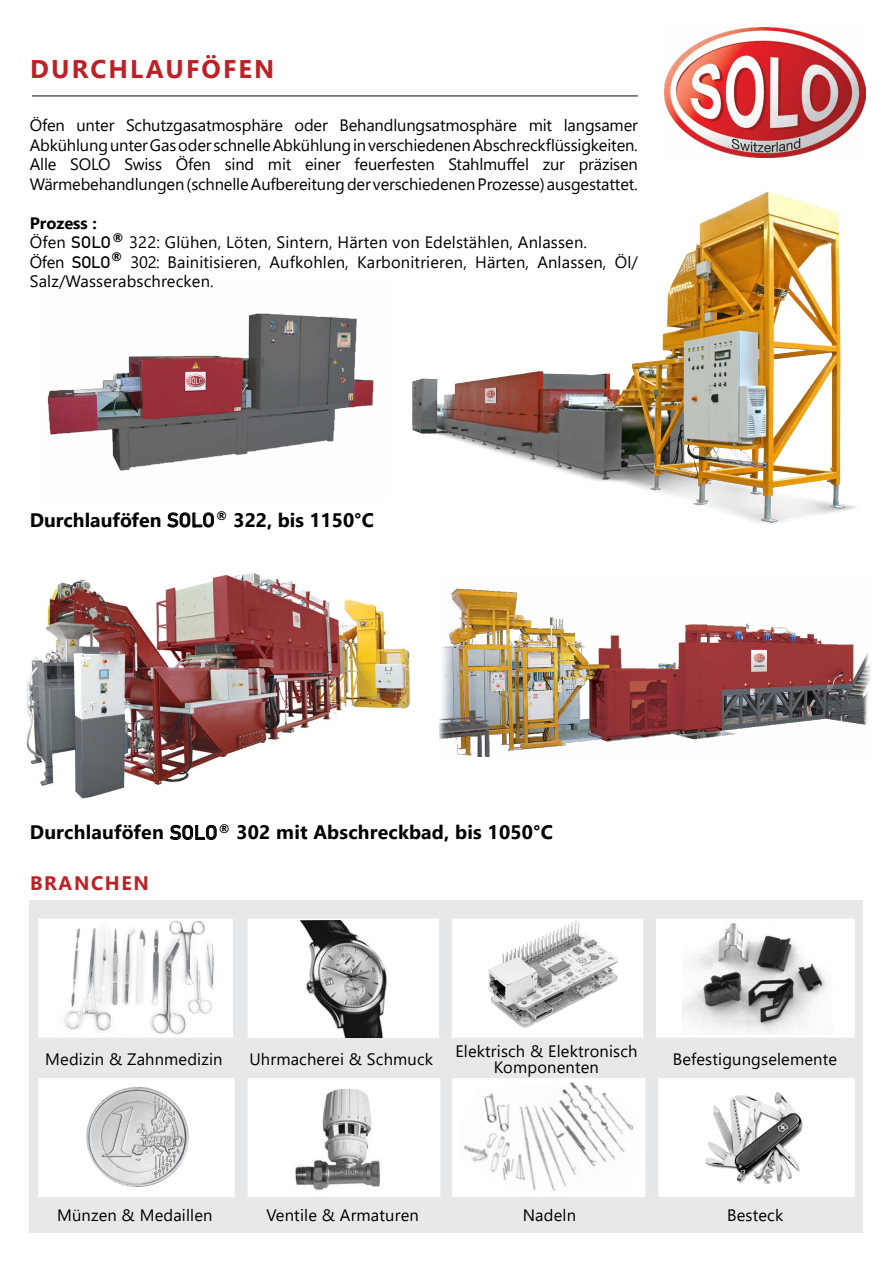
<style>
.page{position:relative;width:893px;height:1263px;background:#fff}
.page>*{position:absolute;margin:0;border:0;box-sizing:border-box;transform-origin:0 0}
.t1{font:700 25.5px "Segoe UI";letter-spacing:.085em;color:#bc2126}
.t2{font:700 19.5px "Segoe UI";letter-spacing:.01em;color:#000}
.t3{font:700 19.5px "Segoe UI";letter-spacing:.085em;color:#bc2126}
.t4{font:16.5px/19.5px "Segoe UI";letter-spacing:.01em;color:#000;text-align:justify}
.s1{font-weight:700}
.s2{font-family:"Bahnschrift"}
.s3{font-family:"Bahnschrift";font-weight:400}
</style>
<div class="page">
<hr style="left:32px;top:95px;width:606px;height:2px;background:#605f5c">
<img style="left:664px;top:28px;width:201px;height:129px">
<img style="left:412px;top:191px;width:444px;height:332px">
<img style="left:47px;top:313px;width:327px;height:158px">
<img style="left:26px;top:517px;width:389px;height:282px">
<img style="left:439px;top:588px;width:432px;height:168px">
<div style="left:30px;top:900px;width:833px;height:333px;background:#e8e8e9"></div>
<div style="left:38px;top:919px;width:817px;height:118px;background:#fff"></div>
<div style="left:237px;top:918px;width:11px;height:119px;background:#e6e7e8"></div>
<div style="left:441px;top:918px;width:11px;height:119px;background:#e6e7e8"></div>
<div style="left:645px;top:918px;width:11px;height:119px;background:#e6e7e8"></div>
<div style="left:38px;top:1078px;width:817px;height:119px;background:#fff"></div>
<div style="left:237px;top:1078px;width:11px;height:119px;background:#e6e7e8"></div>
<div style="left:441px;top:1078px;width:11px;height:119px;background:#e6e7e8"></div>
<div style="left:645px;top:1078px;width:11px;height:119px;background:#e6e7e8"></div>
<img style="left:82px;top:1083px;width:111px;height:108px">
<img style="left:482px;top:921px;width:139px;height:112px">
<img style="left:283px;top:1085px;width:125px;height:110px">
<img style="left:254px;top:920px;width:178px;height:117px">
<img style="left:58px;top:919px;width:164px;height:116px">
<img style="left:458px;top:1081px;width:185px;height:112px">
<img style="left:677px;top:921px;width:156px;height:114px">
<img style="left:676px;top:1086px;width:156px;height:104px">
<div style="left:233px;top:918px;width:10px;height:119px;background:#e6e7e8"></div>
<div style="left:439px;top:918px;width:11px;height:119px;background:#e6e7e8"></div>
<div style="left:643px;top:918px;width:11px;height:119px;background:#e6e7e8"></div>
<div style="left:235px;top:1078px;width:10px;height:119px;background:#e6e7e8"></div>
<div style="left:440px;top:1078px;width:11px;height:119px;background:#e6e7e8"></div>
<div style="left:648px;top:1078px;width:10px;height:119px;background:#e6e7e8"></div>
<svg style="left:167px;top:512px;width:47px;height:16px"></svg>
<svg style="left:169px;top:824px;width:48px;height:16px"></svg>
<h1 class="t1" style="left:30px;top:45px;width:246px">Durch lauföfen</h1>
<p class="t4" style="left:30px;top:114px;width:610px">Öfen unter Schutzgasatmosphäre oder Behandlungsatmosphäre mit langsamer Abkühlung unter Gas oder schnelle Abkühlung in verschiedenen Abschreckflüssigkeiten.<br>Alle SOLO Swiss Öfen sind mit einer feuerfesten Stahlmuffel zur präzisen Wärmebehandlungen (schnelle Aufbereitung der verschiedenen Prozesse) ausgestattet.</p>
<p class="t4" style="left:30px;top:212px;width:610px;text-align:left"><span class="s1">Prozess :<br></span>Öfen <span class="s2">SOLO</span><sup>®</sup> 322: Glühen, Löten, Sintern, Härten von Edelstählen, Anlassen.<br>Öfen <span class="s2">SOLO</span><sup>®</sup> 302: Bainitisieren, Aufkohlen, Karbonitrieren, Härten, Anlassen, Öl/ Salz/Wasserabschrecken.</p>
<p class="t2" style="left:30px;top:501px;width:346px">Durchlauföfen <span class="s3">SOLO</span><sup>®</sup> 322, bis 1150°C</p>
<p class="t2" style="left:30px;top:814px;width:525px">Durchlauföfen <span class="s3">SOLO</span><sup>®</sup> 302 mit Abschreckbad, bis 1050°C</p>
<p class="t3" style="left:30px;top:865px;width:105px">BRANCHEN</p>
<p class="t4" style="left:45px;top:1048px;width:179px">Medizin &amp; Zahnmedizin</p>
<p class="t4" style="left:249px;top:1048px;width:185px">Uhrmacherei &amp; Schmuck</p>
<p class="t4" style="left:455px;top:1041px;width:184px;line-height:16.5px;text-align:center">Elektrisch &amp; Elektronisch<br>Komponenten</p>
<p class="t4" style="left:673px;top:1048px;width:166px">Befestigungselemente</p>
<p class="t4" style="left:57px;top:1204px;width:157px">Münzen &amp; Medaillen</p>
<p class="t4" style="left:267px;top:1204px;width:154px">Ventile &amp; Armaturen</p>
<p class="t4" style="left:523px;top:1204px;width:55px">Nadeln</p>
<p class="t4" style="left:727px;top:1204px;width:58px">Besteck</p>
</div>
